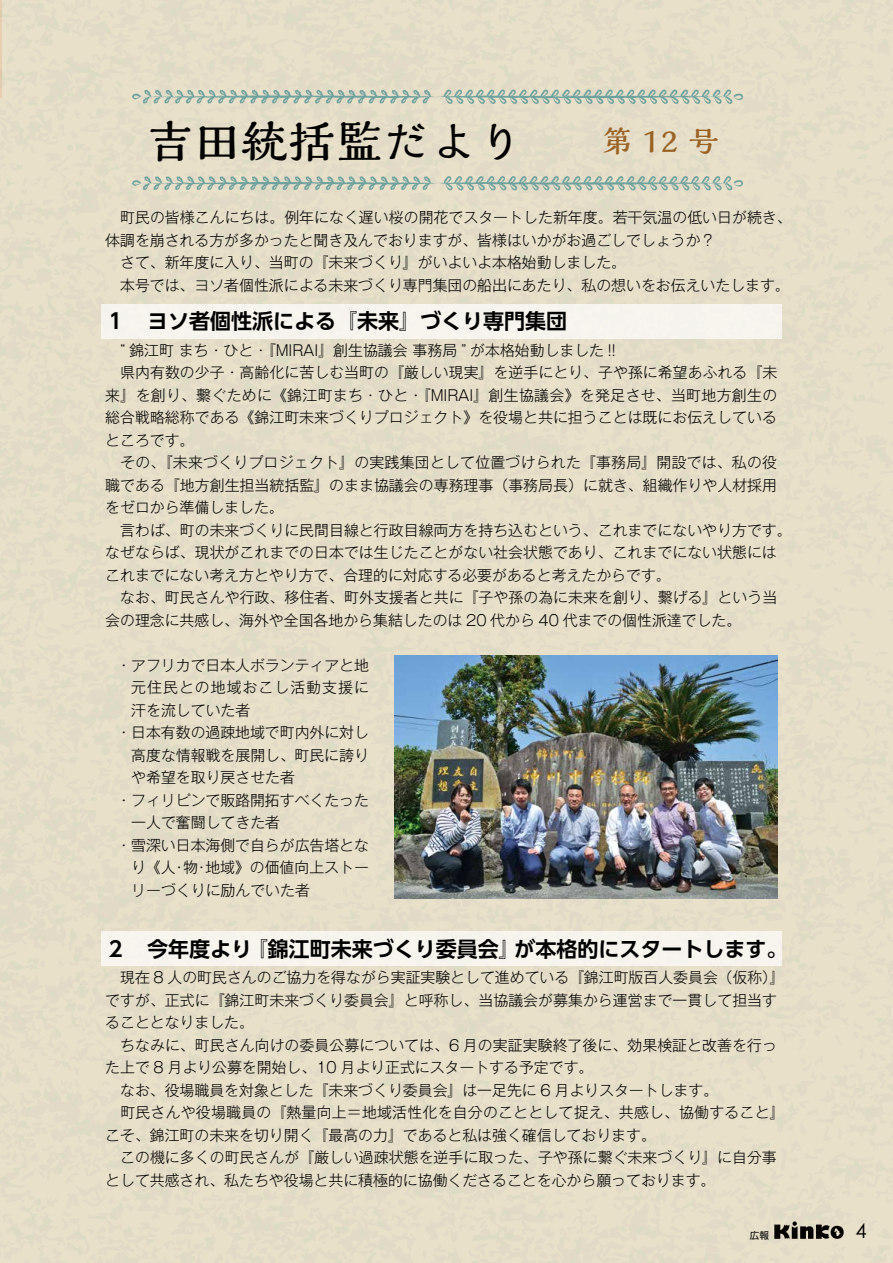
<style>
.page{position:relative;width:893px;height:1263px;background:#e7e0c9}
.page>*{position:absolute;margin:0;border:0;box-sizing:border-box;transform-origin:0 0}
.t1{font:700 45px "Kaimin Tu Std";letter-spacing:.05em;color:#000}
.t2{font:700 30px "Kaimin So Std";color:#9a6325}
.t3{font:700 21px "UD Shin Go Pr 6 De";color:#000}
.t4{font:20.25px "Century Gothic";color:#000}
.t5{font:300 14.85px/22.5px "Gothic MB101 Pr 6";color:#000}
.t6{font:300 14.85px "Gothic MB101 Pr 6";letter-spacing:.07em;color:#000}
.t7{font:9.6px "UD Shin Go Pr 6";color:#000}
</style>
<div class="page">
<div style="left:101px;top:304px;width:680px;height:34px;background:#f6f4ee"></div>
<div style="left:101px;top:931px;width:680px;height:34px;background:#f7f5ee"></div>
<svg style="left:132px;top:176px;width:611px;height:15px;background:#b9c7b8"></svg>
<svg style="left:132px;top:89px;width:611px;height:15px;background:#bac8b8"></svg>
<img style="left:394px;top:656px;width:383px;height:242px">
<svg style="left:774px;top:1221px;width:70px;height:18px"></svg>
<h1 class="t1" style="left:148px;top:111px;width:377px">吉田統括監だより</h1>
<h2 class="t2" style="left:602px;top:121px;width:117px">第 12 号</h2>
<p class="t5" style="left:105px;top:205px;width:688px">　町民の皆様こんにちは。例年になく遅い桜の開花でスタートした新年度。若干気温の低い日が続き、体調を崩される方が多かったと聞き及んでおりますが、皆様はいかがお過ごしでしょうか？<br>　さて、新年度に入り、当町の『未来づくり』がいよいよ本格始動しました。<br>　本号では、ヨソ者個性派による未来づくり専門集団の船出にあたり、私の想いをお伝えいたします。</p>
<h3 class="t3" style="left:105px;top:304px;width:463px">１　ヨソ者個性派による『未来』づくり専門集団</h3>
<p class="t5" style="left:105px;top:338px;width:688px">　“ 錦江町 まち・ひと・『MIRAI』創生協議会 事務局 ” が本格始動しました !!<br>　県内有数の少子・高齢化に苦しむ当町の『厳しい現実』を逆手にとり、子や孫に希望あふれる『未来』を創り、繋ぐために《錦江町まち・ひと・『MIRAI』創生協議会》を発足させ、当町地方創生の総合戦略総称である《錦江町未来づくりプロジェクト》を役場と共に担うことは既にお伝えしているところです。<br>　その、『未来づくりプロジェクト』の実践集団として位置づけられた『事務局』開設では、私の役職である『地方創生担当統括監』のまま協議会の専務理事（事務局長）に就き、組織作りや人材採用をゼロから準備しました。<br>　言わば、町の未来づくりに民間目線と行政目線両方を持ち込むという、これまでにないやり方です。なぜならば、現状がこれまでの日本では生じたことがない社会状態であり、これまでにない状態にはこれまでにない考え方とやり方で、合理的に対応する必要があると考えたからです。<br>　なお、町民さんや行政、移住者、町外支援者と共に『子や孫の為に未来を創り、繋げる』という当会の理念に共感し、海外や全国各地から集結したのは 20 代から 40 代までの個性派達でした。</p>
<p class="t5" style="left:116px;top:653px;width:254px">・アフリカで日本人ボランティアと地</p>
<p class="t6" style="left:131px;top:675px;width:239px">元住民との地域おこし活動支援に</p>
<p class="t5" style="left:131px;top:698px;width:121px">汗を流していた者</p>
<p class="t5" style="left:116px;top:720px;width:254px">・日本有数の過疎地域で町内外に対し</p>
<p class="t5" style="left:131px;top:743px;width:239px">高度な情報戦を展開し、町民に誇り</p>
<p class="t5" style="left:131px;top:765px;width:165px">や希望を取り戻させた者</p>
<p class="t5" style="left:116px;top:788px;width:254px">・フィリピンで販路開拓すべくたった</p>
<p class="t5" style="left:131px;top:810px;width:150px">一人で奮闘してきた者</p>
<p class="t5" style="left:116px;top:833px;width:254px">・雪深い日本海側で自らが広告塔とな</p>
<p class="t5" style="left:131px;top:855px;width:239px">り《人・物・地域》の価値向上ストー</p>
<p class="t5" style="left:131px;top:878px;width:180px">リーづくりに励んでいた者</p>
<h3 class="t3" style="left:105px;top:932px;width:684px">２　今年度より『錦江町未来づくり委員会』が本格的にスタートします。</h3>
<p class="t5" style="left:105px;top:965px;width:681px">　現在 8 人の町民さんのご協力を得ながら実証実験として進めている『錦江町版百人委員会（仮称）』ですが、正式に『錦江町未来づくり委員会』と呼称し、当協議会が募集から運営まで一貫して担当することとなりました。<br>　ちなみに、町民さん向けの委員公募については、6 月の実証実験終了後に、効果検証と改善を行った上で 8 月より公募を開始し、10 月より正式にスタートする予定です。<br>　なお、役場職員を対象とした『未来づくり委員会』は一足先に 6 月よりスタートします。<br>　町民さんや役場職員の『熱量向上＝地域活性化を自分のこととして捉え、共感し、協働すること』こそ、錦江町の未来を切り開く『最高の力』であると私は強く確信しております。<br>　この機に多くの町民さんが『厳しい過疎状態を逆手に取った、子や孫に繋ぐ未来づくり』に自分事として共感され、私たちや役場と共に積極的に協働くださることを心から願っております。</p>
<p class="t7" style="left:750px;top:1227px;width:21px">広報</p>
<h3 class="t4" style="left:855px;top:1217px;width:13px">4</h3>
</div>
